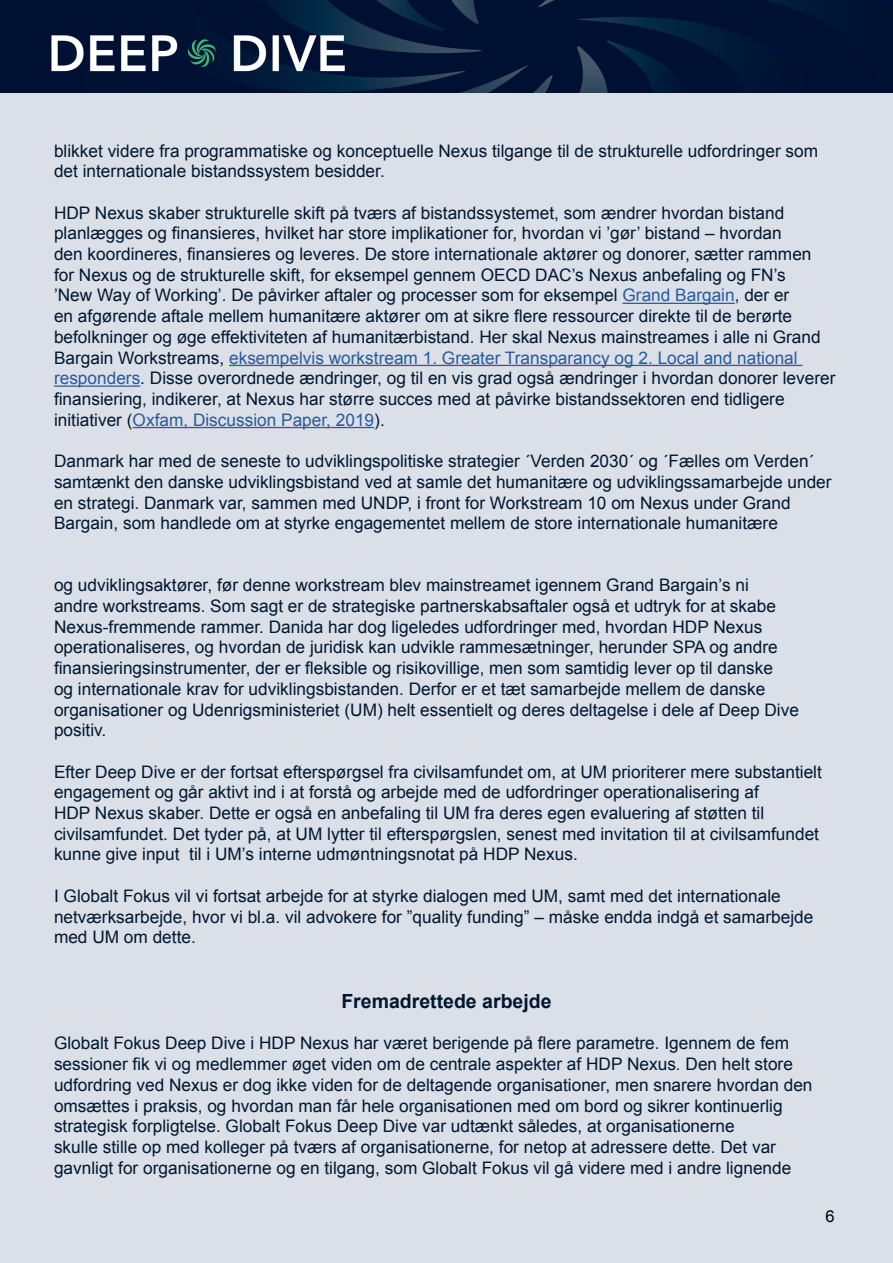
<style>
.page{position:relative;width:893px;height:1263px;background:#fff}
.page>*{position:absolute;margin:0;border:0;box-sizing:border-box;transform-origin:0 0}
.t1{font:700 19.5px "Arial";color:#001730}
.t2{font:17.25px/20.7px "Arial";color:#001730}
.t3{font:16.5px "Arial";color:#000}
.s1{color:#275b9b}
</style>
<div class="page">
<div style="left:0;top:94px;width:893px;height:1169px;background:#dbdfe8"></div>
<img style="left:0;top:0;width:892px;height:93px">
<hr style="left:622px;top:303px;width:113px;height:1px;background:#275b9b">
<hr style="left:229px;top:365px;width:573px;height:1px;background:#275b9b">
<hr style="left:54px;top:385px;width:86px;height:2px;background:#275b9b">
<hr style="left:133px;top:427px;width:241px;height:1px;background:#275b9b">
<img style="left:892px;top:0;width:1px;height:93px">
<p class="t2" style="left:54px;top:140px;width:766px">blikket videre fra programmatiske og konceptuelle Nexus tilgange til de strukturelle udfordringer som det internationale bistandssystem besidder.</p>
<p class="t2" style="left:54px;top:202px;width:783px">HDP Nexus skaber strukturelle skift på tværs af bistandssystemet, som ændrer hvordan bistand planlægges og finansieres, hvilket har store implikationer for, hvordan vi ’gør’ bistand – hvordan<br>den koordineres, finansieres og leveres. De store internationale aktører og donorer, sætter rammen for Nexus og de strukturelle skift, for eksempel gennem OECD DAC’s Nexus anbefaling og FN’s<br>’New Way of Working’. De påvirker aftaler og processer som for eksempel <span class="s1">Grand Bargain</span>, der er<br>en afgørende aftale mellem humanitære aktører om at sikre flere ressourcer direkte til de berørte befolkninger og øge effektiviteten af humanitærbistand. Her skal Nexus mainstreames i alle ni Grand Bargain Workstreams, <span class="s1">eksempelvis workstream 1. Greater Transparancy og 2. Local and national responders</span>. Disse overordnede ændringer, og til en vis grad også ændringer i hvordan donorer leverer finansiering, indikerer, at Nexus har større succes med at påvirke bistandssektoren end tidligere initiativer (<span class="s1">Oxfam, Discussion Paper, 2019</span>).</p>
<p class="t2" style="left:54px;top:451px;width:779px">Danmark har med de seneste to udviklingspolitiske strategier ´Verden 2030´ og ´Fælles om Verden´ samtænkt den danske udviklingsbistand ved at samle det humanitære og udviklingssamarbejde under en strategi. Danmark var, sammen med UNDP, i front for Workstream 10 om Nexus under Grand Bargain, som handlede om at styrke engagementet mellem de store internationale humanitære</p>
<p class="t2" style="left:54px;top:575px;width:746px">og udviklingsaktører, før denne workstream blev mainstreamet igennem Grand Bargain’s ni<br>andre workstreams. Som sagt er de strategiske partnerskabsaftaler også et udtryk for at skabe Nexus-fremmende rammer. Danida har dog ligeledes udfordringer med, hvordan HDP Nexus operationaliseres, og hvordan de juridisk kan udvikle rammesætninger, herunder SPA og andre finansieringsinstrumenter, der er fleksible og risikovillige, men som samtidig lever op til danske<br>og internationale krav for udviklingsbistanden. Derfor er et tæt samarbejde mellem de danske organisationer og Udenrigsministeriet (UM) helt essentielt og deres deltagelse i dele af Deep Dive positiv.</p>
<p class="t2" style="left:54px;top:761px;width:769px">Efter Deep Dive er der fortsat efterspørgsel fra civilsamfundet om, at UM prioriterer mere substantielt engagement og går aktivt ind i at forstå og arbejde med de udfordringer operationalisering af<br>HDP Nexus skaber. Dette er også en anbefaling til UM fra deres egen evaluering af støtten til civilsamfundet. Det tyder på, at UM lytter til efterspørgslen, senest med invitation til at civilsamfundet kunne give input til i UM’s interne udmøntningsnotat på HDP Nexus.</p>
<p class="t2" style="left:54px;top:886px;width:761px">I Globalt Fokus vil vi fortsat arbejde for at styrke dialogen med UM, samt med det internationale netværksarbejde, hvor vi bl.a. vil advokere for ”quality funding” – måske endda indgå et samarbejde med UM om dette.</p>
<p class="t1" style="left:341px;top:988px;width:212px">Fremadrettede arbejde</p>
<p class="t2" style="left:54px;top:1033px;width:760px">Globalt Fokus Deep Dive i HDP Nexus har været berigende på flere parametre. Igennem de fem sessioner fik vi og medlemmer øget viden om de centrale aspekter af HDP Nexus. Den helt store udfordring ved Nexus er dog ikke viden for de deltagende organisationer, men snarere hvordan den omsættes i praksis, og hvordan man får hele organisationen med om bord og sikrer kontinuerlig strategisk forpligtelse. Globalt Fokus Deep Dive var udtænkt således, at organisationerne<br>skulle stille op med kolleger på tværs af organisationerne, for netop at adressere dette. Det var gavnligt for organisationerne og en tilgang, som Globalt Fokus vil gå videre med i andre lignende</p>
<p class="t3" style="left:825px;top:1205px;width:11px">6</p>
</div>
